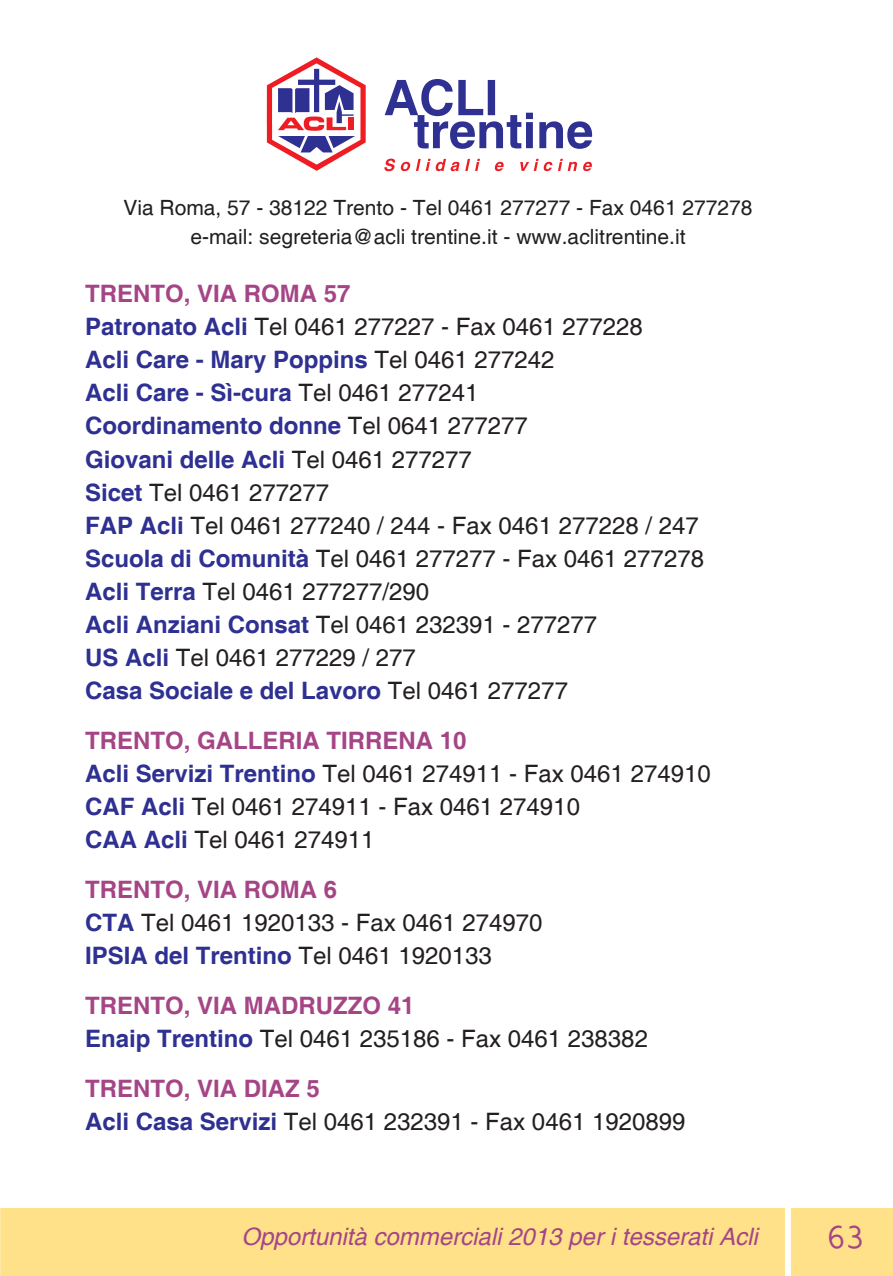
<style>
.page{position:relative;width:893px;height:1276px;background:#fff}
.page>*{position:absolute;margin:0;border:0;box-sizing:border-box;transform-origin:0 0}
.t1{font:48px "Vrinda";color:#a54586}
.t2{font:24px/33px "Helvetica";color:#231f20}
.t3{font:700 24px "Helvetica";color:#a54586}
.t4{font:italic 24px "Helvetica";color:#a54586}
.t5{font:21px/28.5px "Helvetica";color:#231f20;text-align:center}
.s1{font-weight:700;color:#a54586}
.s2{font-weight:700;color:#2e3092}
</style>
<div class="page">
<div style="left:0;top:1207px;width:893px;height:69px;background:#ffe189"></div>
<div style="left:785px;top:1189px;width:6px;height:87px;background:#fff"></div>
<svg style="left:267px;top:57px;width:99px;height:114px"></svg>
<svg style="left:384px;top:159px;width:11px;height:12px"></svg>
<svg style="left:401px;top:162px;width:9px;height:9px"></svg>
<svg style="left:416px;top:159px;width:43px;height:12px"></svg>
<svg style="left:465px;top:159px;width:15px;height:12px"></svg>
<svg style="left:495px;top:162px;width:9px;height:9px"></svg>
<svg style="left:520px;top:159px;width:32px;height:12px"></svg>
<svg style="left:558px;top:159px;width:19px;height:12px"></svg>
<svg style="left:583px;top:162px;width:9px;height:9px"></svg>
<svg style="left:385px;top:79px;width:148px;height:70px"></svg>
<svg style="left:539px;top:121px;width:53px;height:28px"></svg>
<p class="t5" style="left:123px;top:194px;width:631px">Via Roma, 57 - 38122 Trento - Tel 0461 277277 - Fax 0461 277278 e-mail: segreteria@acli trentine.it - www.aclitrentine.it</p>
<p class="t3" style="left:85px;top:279px;width:32px">TREN</p>
<p class="t3" style="left:150px;top:279px;width:61px">TO, VIA</p>
<p class="t2" style="left:85px;top:278px;width:620px;text-indent:159px"><span class="s1">ROMA 57<br></span><span class="s2">Patronato Acli</span> Tel 0461 277227 - Fax 0461 277228<br><span class="s2">Acli Care - Mary Poppins</span> Tel 0461 277242<br><span class="s2">Acli Care - Sì-cura</span> Tel 0461 277241<br><span class="s2">Coordinamento donne</span> Tel 0641 277277<br><span class="s2">Giovani delle Acli</span> Tel 0461 277277<br><span class="s2">Sicet</span> Tel 0461 277277<br><span class="s2">FAP Acli</span> Tel 0461 277240 / 244 - Fax 0461 277228 / 247<br><span class="s2">Scuola di Comunità</span> Tel 0461 277277 - Fax 0461 277278<br><span class="s2">Acli Terra</span> Tel 0461 277277/290<br><span class="s2">Acli Anziani Consat</span> Tel 0461 232391 - 277277<br><span class="s2">US Acli</span> Tel 0461 277229 / 277<br><span class="s2">Casa Sociale e del Lavoro</span> Tel 0461 277277</p>
<p class="t3" style="left:85px;top:725px;width:32px">TREN</p>
<p class="t3" style="left:150px;top:725px;width:82px">TO, GALLERIA</p>
<p class="t3" style="left:326px;top:725px;width:31px">TIRRENA</p>
<p class="t2" style="left:85px;top:724px;width:627px;text-indent:355px"><span class="s1">10<br></span><span class="s2">Acli Servizi Trentino</span> Tel 0461 274911 - Fax 0461 274910<br><span class="s2">CAF Acli</span> Tel 0461 274911 - Fax 0461 274910<br><span class="s2">CAA</span></p>
<p class="t2" style="left:144px;top:823px;width:232px"><span class="s2">Acli</span> Tel 0461 274911</p>
<p class="t3" style="left:85px;top:874px;width:32px">TREN</p>
<p class="t3" style="left:150px;top:874px;width:61px">TO, VIA</p>
<p class="t2" style="left:85px;top:873px;width:459px;text-indent:159px"><span class="s1">ROMA 6<br></span><span class="s2">CTA</span> Tel 0461 1920133 - Fax 0461 274970<br><span class="s2">IPSIA del Trentino</span> Tel 0461 1920133</p>
<p class="t3" style="left:85px;top:990px;width:32px">TREN</p>
<p class="t3" style="left:150px;top:990px;width:61px">TO, VIA</p>
<p class="t3" style="left:244px;top:990px;width:106px">MADRUZZO</p>
<p class="t2" style="left:85px;top:989px;width:564px;text-indent:303px"><span class="s1">41<br></span><span class="s2">Enaip Trentino</span> Tel 0461 235186 - Fax 0461 238382</p>
<p class="t3" style="left:85px;top:1073px;width:32px">TREN</p>
<p class="t3" style="left:150px;top:1073px;width:61px">TO, VIA</p>
<p class="t3" style="left:244px;top:1073px;width:31px">DIAZ</p>
<p class="t2" style="left:85px;top:1072px;width:602px;text-indent:221px"><span class="s1">5<br></span><span class="s2">Acli Casa Servizi</span> Tel 0461 232391 - Fax 0461 1920899</p>
<p class="t4" style="left:241px;top:1222px;width:518px">Opportunità commerciali 2013 per i tesserati Acli</p>
<h1 class="t1" style="left:826px;top:1213px;width:41px">63</h1>
</div>
